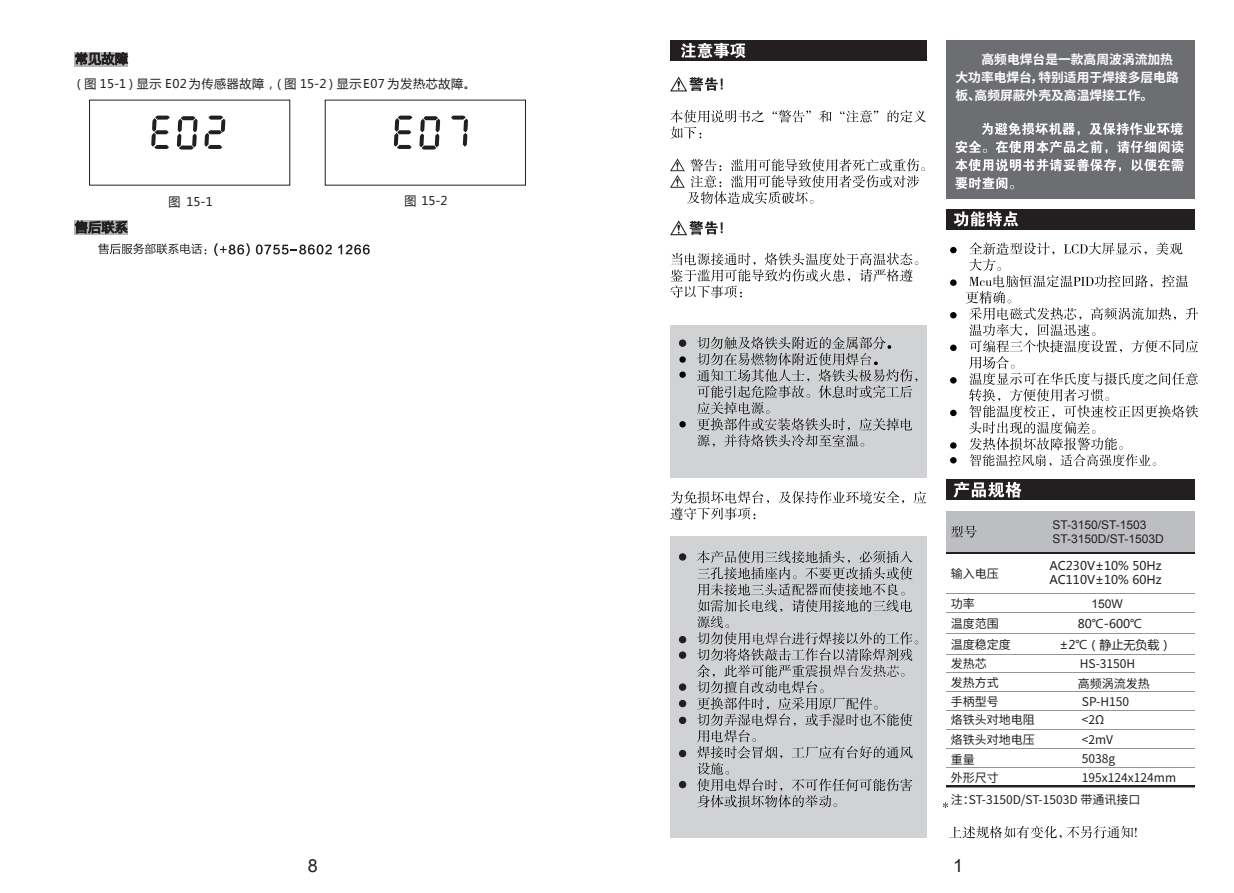
<style>
.page{position:relative;width:1234px;height:893px;background:#fff}
.page>*{position:absolute;margin:0;border:0;box-sizing:border-box;transform-origin:0 0}
.t1{font:18px "Arial";color:#231f20}
.t2{font:700 12.75px/18px "Source Han Sans CN";color:#fff}
.t3{font:12px/19.4px "Source Han Sans CN";color:#231f20}
.t4{font:12px/20.7px "Microsoft Ya Hei";color:#231f20}
.t5{font:12px "Microsoft Ya Hei";letter-spacing:.06em;color:#231f20}
.t6{font:12px/14.4px "Arial";color:#231f20}
</style>
<div class="page">
<div style="left:946px;top:511px;width:248px;height:41px;background:#bdbec1"></div>
<hr style="left:946px;top:786px;width:248px;height:1px;background:#231f20">
<div style="left:946px;top:40px;width:248px;height:159px;background:#6d6e71"></div>
<svg style="left:955px;top:122px;width:228px;height:67px"></svg>
<div style="left:670px;top:40px;width:256px;height:21px;background:#231f20"></div>
<svg style="left:681px;top:43px;width:64px;height:15px"></svg>
<svg style="left:670px;top:77px;width:52px;height:14px"></svg>
<svg style="left:670px;top:110px;width:256px;height:94px"></svg>
<svg style="left:670px;top:220px;width:52px;height:15px"></svg>
<div style="left:670px;top:325px;width:256px;height:152px;background:#d1d2d4"></div>
<svg style="left:670px;top:253px;width:248px;height:45px"></svg>
<svg style="left:670px;top:491px;width:255px;height:29px"></svg>
<div style="left:670px;top:537px;width:256px;height:301px;background:#d1d2d4"></div>
<svg style="left:679px;top:554px;width:6px;height:6px"></svg>
<div style="left:679px;top:636px;width:6px;height:7px;background:#231f20;border-radius:50%"></div>
<div style="left:679px;top:636px;width:6px;height:7px;border:1px solid #231f20;border-radius:50%"></div>
<svg style="left:679px;top:652px;width:6px;height:6px"></svg>
<svg style="left:679px;top:684px;width:6px;height:6px"></svg>
<div style="left:679px;top:700px;width:6px;height:7px;background:#231f20;border-radius:50%"></div>
<div style="left:679px;top:700px;width:6px;height:7px;border:1px solid #231f20;border-radius:50%"></div>
<div style="left:679px;top:717px;width:6px;height:7px;background:#231f20;border-radius:50%"></div>
<div style="left:679px;top:717px;width:6px;height:7px;border:1px solid #231f20;border-radius:50%"></div>
<div style="left:679px;top:750px;width:6px;height:7px;background:#231f20;border-radius:50%"></div>
<div style="left:679px;top:750px;width:6px;height:7px;border:1px solid #231f20;border-radius:50%"></div>
<div style="left:679px;top:781px;width:6px;height:7px;background:#231f20;border-radius:50%"></div>
<div style="left:679px;top:781px;width:6px;height:7px;border:1px solid #231f20;border-radius:50%"></div>
<svg style="left:949px;top:442px;width:7px;height:7px"></svg>
<svg style="left:949px;top:410px;width:7px;height:6px"></svg>
<svg style="left:949px;top:377px;width:7px;height:7px"></svg>
<svg style="left:949px;top:345px;width:7px;height:6px"></svg>
<svg style="left:949px;top:312px;width:7px;height:6px"></svg>
<svg style="left:949px;top:279px;width:7px;height:7px"></svg>
<svg style="left:949px;top:247px;width:7px;height:6px"></svg>
<div style="left:946px;top:209px;width:248px;height:20px;background:#231f20"></div>
<svg style="left:954px;top:211px;width:64px;height:16px"></svg>
<div style="left:946px;top:479px;width:248px;height:21px;background:#231f20"></div>
<svg style="left:953px;top:482px;width:68px;height:16px"></svg>
<hr style="left:946px;top:552px;width:248px;height:2px;background:#231f20">
<svg style="left:951px;top:525px;width:25px;height:13px"></svg>
<hr style="left:946px;top:593px;width:248px;height:1px;background:#939598">
<hr style="left:946px;top:612px;width:248px;height:1px;background:#939598">
<hr style="left:946px;top:633px;width:248px;height:1px;background:#939598">
<hr style="left:946px;top:654px;width:248px;height:1px;background:#939598">
<hr style="left:946px;top:673px;width:248px;height:1px;background:#939598">
<hr style="left:946px;top:691px;width:248px;height:1px;background:#939598">
<hr style="left:946px;top:710px;width:248px;height:1px;background:#939598">
<hr style="left:946px;top:729px;width:248px;height:1px;background:#939598">
<hr style="left:946px;top:748px;width:248px;height:1px;background:#939598">
<hr style="left:946px;top:767px;width:248px;height:1px;background:#939598">
<hr style="left:946px;top:787px;width:248px;height:1px;background:#939598">
<svg style="left:943px;top:802px;width:4px;height:6px"></svg>
<svg style="left:949px;top:457px;width:7px;height:6px"></svg>
<svg style="left:965px;top:242px;width:232px;height:224px"></svg>
<svg style="left:949px;top:826px;width:187px;height:13px"></svg>
<svg style="left:679px;top:337px;width:238px;height:110px"></svg>
<svg style="left:697px;top:550px;width:221px;height:258px"></svg>
<svg style="left:151px;top:116px;width:19px;height:33px"></svg>
<svg style="left:177px;top:116px;width:20px;height:34px"></svg>
<svg style="left:204px;top:116px;width:21px;height:33px"></svg>
<svg style="left:394px;top:116px;width:18px;height:33px"></svg>
<svg style="left:419px;top:116px;width:21px;height:34px"></svg>
<svg style="left:451px;top:116px;width:17px;height:31px"></svg>
<svg style="left:75px;top:52px;width:53px;height:14px"></svg>
<div style="left:75px;top:220px;width:53px;height:15px;background:#b4b5b8"></div>
<svg style="left:75px;top:220px;width:53px;height:14px"></svg>
<svg style="left:98px;top:243px;width:108px;height:11px"></svg>
<svg style="left:214px;top:243px;width:36px;height:13px"></svg>
<svg style="left:256px;top:244px;width:76px;height:11px"></svg>
<svg style="left:338px;top:244px;width:31px;height:11px"></svg>
<p class="t5" style="left:77px;top:76px;width:400px">( 图 15-1 ) 显示 E02为传感器故障，( 图 15-2 ) 显示 E07 为发热芯故障。</p>
<p class="t4" style="left:168px;top:191px;width:46px">图 15-1</p>
<p class="t4" style="left:404px;top:189px;width:45px">图 15-2</p>
<p class="t2" style="left:955px;top:51px;width:225px;text-indent:26px">高频电焊台是一款高周波涡流加热大功率电焊台，特别适用于焊接多层电路板、高频屏蔽外壳及高温焊接工作。</p>
<p class="t6" style="left:1052px;top:517px;width:113px">ST-3150/ST-1503<br>ST-3150D/ST-1503D</p>
<p class="t4" style="left:1049px;top:554px;width:113px">AC230V±10% 50Hz</p>
<p class="t3" style="left:950px;top:565px;width:49px">输入电压</p>
<p class="t4" style="left:1049px;top:569px;width:113px">AC110V±10% 60Hz</p>
<p class="t3" style="left:950px;top:594px;width:25px">功率</p>
<p class="t3" style="left:950px;top:635px;width:61px">温度稳定度</p>
<p class="t6" style="left:1091px;top:596px;width:33px">150W</p>
<p class="t4" style="left:1059px;top:613px;width:113px;text-indent:18px">80℃-600℃ ±2℃（静止无负载）</p>
<p class="t3" style="left:950px;top:614px;width:49px">温度范围</p>
<p class="t3" style="left:950px;top:654px;width:49px">发热芯发热方式</p>
<p class="t3" style="left:1077px;top:653px;width:73px;line-height:20.4px">HS-3150H<br>高频涡流发热</p>
<p class="t3" style="left:950px;top:692px;width:49px">手柄型号</p>
<p class="t3" style="left:1081px;top:692px;width:49px">SP-H150</p>
<p class="t3" style="left:950px;top:711px;width:85px">烙铁头对地电阻</p>
<p class="t3" style="left:1081px;top:710px;width:24px">&lt;2Ω</p>
<p class="t3" style="left:950px;top:731px;width:85px">烙铁头对地电压</p>
<p class="t3" style="left:1081px;top:730px;width:33px">&lt;2mV</p>
<p class="t3" style="left:1081px;top:768px;width:96px">195x124x124mm</p>
<p class="t3" style="left:950px;top:751px;width:25px">重量</p>
<p class="t3" style="left:1081px;top:749px;width:35px">5038g</p>
<p class="t3" style="left:950px;top:766px;width:191px;line-height:22.6px">外形尺寸<br>注：ST-3150D/ST-1503D 带通讯接口</p>
<h1 class="t1" style="left:308px;top:854px;width:12px">8</h1>
<h1 class="t1" style="left:952px;top:854px;width:12px">1</h1>
</div>
